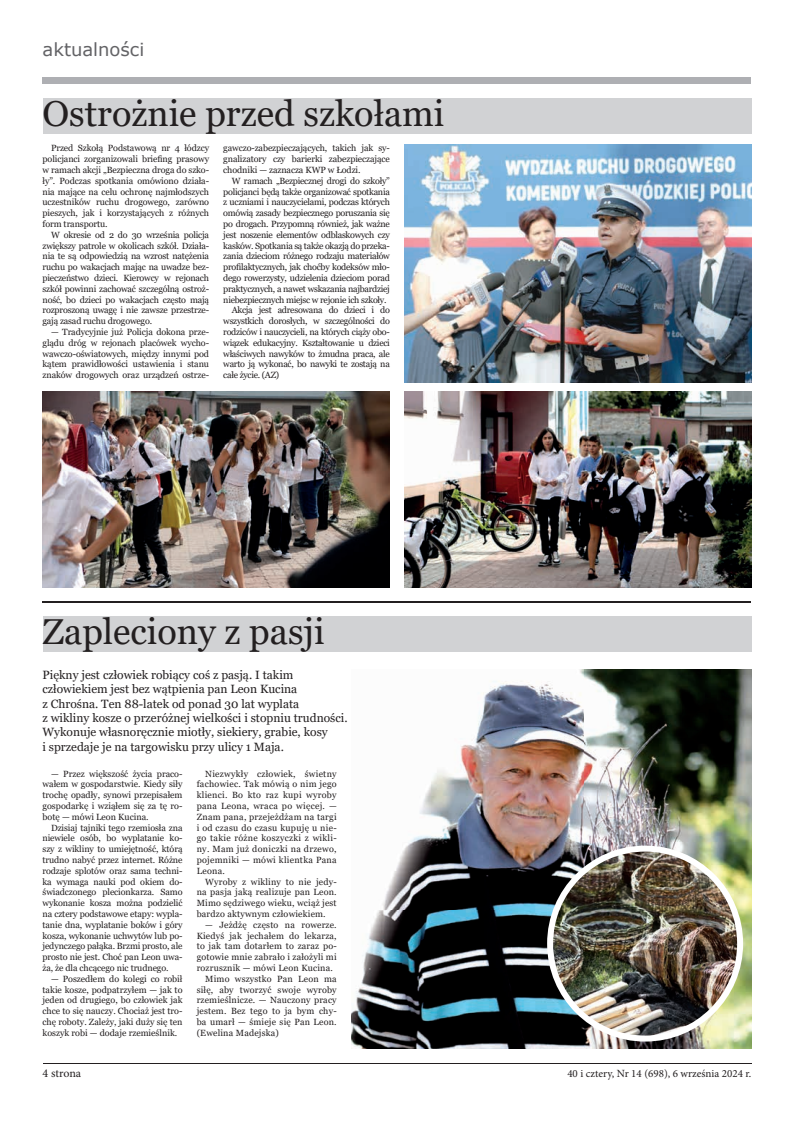
<style>
.page{position:relative;width:794px;height:1134px;background:#fff}
.page>*{position:absolute;margin:0;border:0;box-sizing:border-box;transform-origin:0 0}
.t1{font:36px "Georgia";color:#231f20}
.t2{font:18px "Verdana";color:#636366}
.t3{font:12px/14.4px "Georgia";color:#231f20}
.t4{font:12px "Minion Pro";letter-spacing:-.005em;color:#231f20}
.t5{font:11px "Minion Pro";color:#231f20}
.t6{font:9px/10.8px "Georgia";letter-spacing:-.02em;color:#231f20;text-align:justify}
.t7{font:9px "Georgia";letter-spacing:.02em;color:#231f20}
</style>
<div class="page">
<hr style="left:43px;top:1063px;width:708px;height:1px;background:#231f20">
<div style="left:43px;top:78px;width:708px;height:6px;background:#aeafb3"></div>
<img style="left:351px;top:670px;width:400px;height:379px">
<div style="left:43px;top:617px;width:708px;height:35px;background:#d1d2d4"></div>
<img style="left:547px;top:846px;width:196px;height:195px">
<hr style="left:43px;top:602px;width:708px;height:1px;background:#231f20">
<div style="left:43px;top:99px;width:708px;height:35px;background:#d1d2d4"></div>
<img style="left:404px;top:145px;width:347px;height:237px">
<img style="left:43px;top:392px;width:347px;height:196px">
<img style="left:404px;top:392px;width:347px;height:196px">
<h2 class="t2" style="left:43px;top:37px;width:103px">aktualności</h2>
<h1 class="t1" style="left:43px;top:92px;width:403px">Ostrożnie przed szkołami</h1>
<p class="t6" style="left:43px;top:143px;width:168px;text-indent:9px">Przed Szkołą Podstawową nr 4 łódzcy policjanci zorganizowali briefing prasowy w ramach akcji „Bezpieczna droga do szko&shy;ły”. Podczas spotkania omówiono działa&shy;nia mające na celu ochronę najmłodszych uczestników ruchu drogowego, zarówno pieszych, jak i korzystających z różnych form transportu.</p>
<p class="t6" style="left:43px;top:229px;width:168px;text-indent:9px">W okresie od 2 do 30 września policja zwiększy patrole w okolicach szkół. Działa&shy;nia te są odpowiedzią na wzrost natężenia ruchu po wakacjach mając na uwadze bez&shy;pieczeństwo dzieci. Kierowcy w rejonach szkół powinni zachować szczególną ostroż&shy;ność, bo dzieci po wakacjach często mają rozproszoną uwagę i nie zawsze przestrze&shy;gają zasad ruchu drogowego.</p>
<p class="t6" style="left:43px;top:327px;width:168px;text-indent:9px">— Tradycyjnie już Policja dokona prze&shy;glądu dróg w rejonach placówek wycho&shy;wawczo-oświatowych, między innymi pod kątem prawidłowości ustawienia i stanu znaków drogowych oraz urządzeń ostrze-</p>
<p class="t6" style="left:223px;top:143px;width:168px">gawczo-zabezpieczających, takich jak sy&shy;gnalizatory czy barierki zabezpieczające chodniki — zaznacza KWP w Łodzi.</p>
<p class="t6" style="left:232px;top:175px;width:160px">W ramach „Bezpiecznej drogi do szkoły”</p>
<p class="t6" style="left:223px;top:186px;width:168px">policjanci będą także organizować spotkania</p>
<p class="t6" style="left:223px;top:197px;width:168px">z uczniami i nauczycielami, podczas których</p>
<p class="t6" style="left:223px;top:208px;width:168px">omówią zasady bezpiecznego poruszania się</p>
<p class="t6" style="left:223px;top:219px;width:168px">po drogach. Przypomną również, jak ważne</p>
<p class="t6" style="left:223px;top:229px;width:168px">jest noszenie elementów odblaskowych czy</p>
<p class="t6" style="left:223px;top:240px;width:168px">kasków. Spotkania są także okazją do przeka-</p>
<p class="t6" style="left:223px;top:251px;width:168px">zania dzieciom różnego rodzaju materiałów</p>
<p class="t6" style="left:223px;top:262px;width:168px">profilaktycznych, jak choćby kodeksów mło-</p>
<p class="t6" style="left:223px;top:273px;width:168px">dego rowerzysty, udzielenia dzieciom porad</p>
<p class="t6" style="left:223px;top:283px;width:168px">praktycznych, a nawet wskazania najbardziej</p>
<p class="t6" style="left:223px;top:294px;width:165px">niebezpiecznych miejsc w rejonie ich szkoły.</p>
<p class="t6" style="left:232px;top:305px;width:160px">Akcja jest adresowana do dzieci i do</p>
<p class="t6" style="left:223px;top:316px;width:168px">wszystkich dorosłych, w szczególności do</p>
<p class="t6" style="left:223px;top:327px;width:168px">rodziców i nauczycieli, na których ciąży obo-</p>
<p class="t6" style="left:223px;top:337px;width:168px">wiązek edukacyjny. Kształtowanie u dzieci</p>
<p class="t6" style="left:223px;top:348px;width:168px">właściwych nawyków to żmudna praca, ale</p>
<p class="t6" style="left:223px;top:359px;width:168px">warto ją wykonać, bo nawyki te zostają na</p>
<p class="t6" style="left:223px;top:370px;width:57px">całe życie. (AZ)</p>
<h1 class="t1" style="left:43px;top:610px;width:283px">Zapleciony z pasji</h1>
<p class="t3" style="left:43px;top:668px;width:306px">Piękny jest człowiek robiący coś z pasją. I takim człowiekiem jest bez wątpienia pan Leon Kucina<br>z Chrośna. Ten 88-latek od ponad 30 lat wyplata<br>z wikliny kosze o przeróżnej wielkości i stopniu trudności.<br>Wykonuje własnoręcznie miotły, siekiery, grabie, kosy<br>i sprzedaje je na targowisku przy ulicy 1 Maja.</p>
<p class="t6" style="left:43px;top:768px;width:141px;text-indent:9px">— Przez większość życia praco&shy;wałem w gospodarstwie. Kiedy siły trochę opadły, synowi przepisałem gospodarkę i wziąłem się za tę ro&shy;botę — mówi Leon Kucina.</p>
<p class="t6" style="left:43px;top:822px;width:141px;text-indent:9px">Dzisiaj tajniki tego rzemiosła zna niewiele osób, bo wyplatanie ko&shy;szy z wikliny to umiejętność, którą trudno nabyć przez internet. Różne rodzaje splotów oraz sama techni&shy;ka wymaga nauki pod okiem do&shy;świadczonego plecionkarza. Samo wykonanie kosza można podzielić na cztery podstawowe etapy: wypla&shy;tanie dna, wyplatanie boków i góry kosza, wykonanie uchwytów lub po&shy;jedynczego pałąka. Brzmi prosto, ale prosto nie jest. Choć pan Leon uwa&shy;ża, że dla chcącego nic trudnego.</p>
<p class="t6" style="left:43px;top:973px;width:141px;text-indent:9px">— Poszedłem do kolegi co robił takie kosze, podpatrzyłem — jak to jeden od drugiego, bo człowiek jak chce to się nauczy. Chociaż jest tro&shy;chę roboty. Zależy, jaki duży się ten koszyk robi — dodaje rzemieślnik.</p>
<p class="t6" style="left:197px;top:768px;width:141px;text-indent:9px">Niezwykły człowiek, świetny fachowiec. Tak mówią o nim jego klienci. Bo kto raz kupi wyroby pana Leona, wraca po więcej. — Znam pana, przejeżdżam na targi i od czasu do czasu kupuję u nie&shy;go takie różne koszyczki z wikli&shy;ny. Mam już doniczki na drzewo, pojemniki — mówi klientka Pana Leona.</p>
<p class="t6" style="left:197px;top:876px;width:141px;text-indent:9px">Wyroby z wikliny to nie jedy&shy;na pasja jaką realizuje pan Leon.<br>Mimo sędziwego wieku, wciąż jest bardzo aktywnym człowiekiem.</p>
<p class="t7" style="left:205px;top:919px;width:133px">— Jeżdżę często na rowerze.</p>
<p class="t7" style="left:197px;top:930px;width:141px">Kiedyś jak jechałem do lekarza,</p>
<p class="t7" style="left:197px;top:941px;width:141px">to jak tam dotarłem to zaraz po-</p>
<p class="t7" style="left:197px;top:951px;width:141px">gotowie mnie zabrało i założyli mi</p>
<p class="t7" style="left:197px;top:962px;width:138px">rozrusznik — mówi Leon Kucina.</p>
<p class="t7" style="left:205px;top:973px;width:133px">Mimo wszystko Pan Leon ma</p>
<p class="t7" style="left:197px;top:984px;width:141px">siłę, aby tworzyć swoje wyroby</p>
<p class="t7" style="left:197px;top:995px;width:141px">rzemieślnicze. — Nauczony pracy</p>
<p class="t7" style="left:197px;top:1005px;width:141px">jestem. Bez tego to ja bym chy-</p>
<p class="t7" style="left:197px;top:1016px;width:141px">ba umarł — śmieje się Pan Leon.</p>
<p class="t7" style="left:197px;top:1027px;width:84px">(Ewelina Madejska)</p>
<h3 class="t4" style="left:43px;top:1065px;width:40px">4 strona</h3>
<p class="t5" style="left:567px;top:1066px;width:186px">40 i cztery, Nr 14 (698), 6 września 2024 r.</p>
</div>
